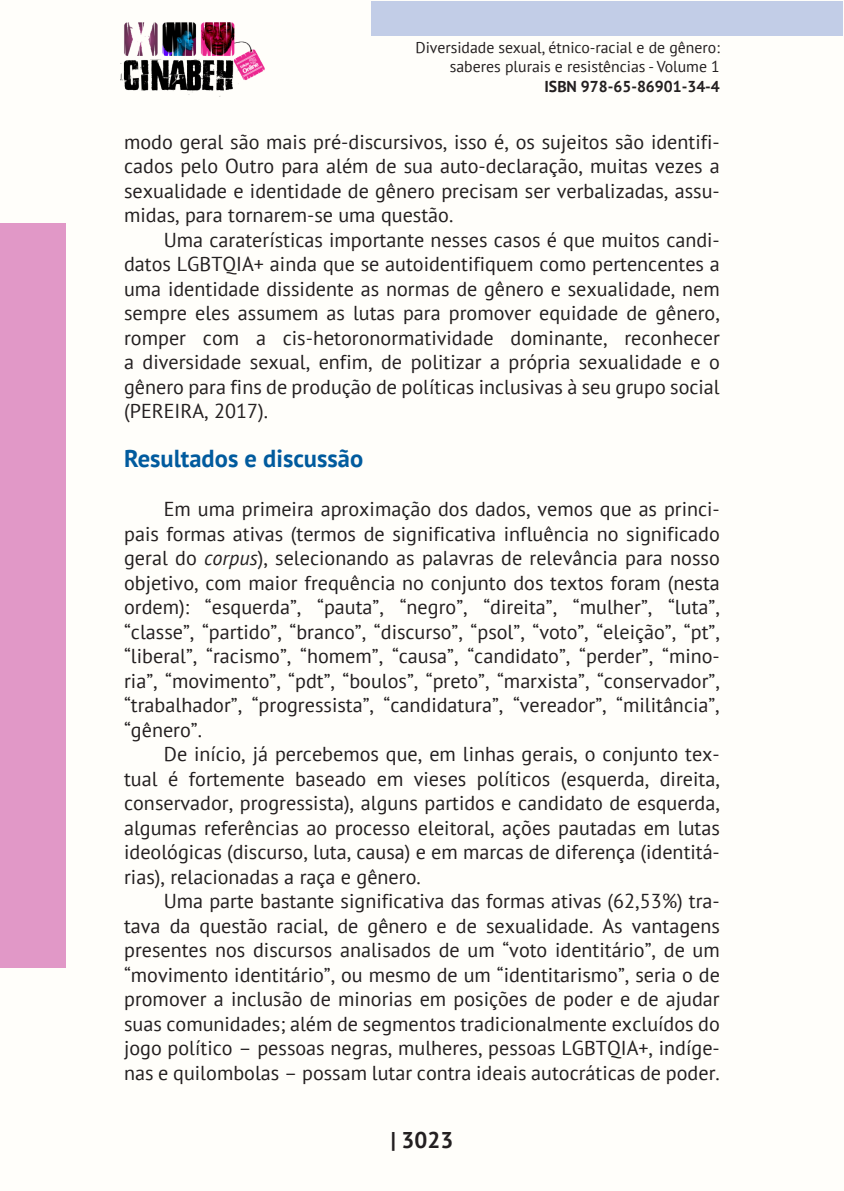
<style>
.page{position:relative;width:844px;height:1191px;background:#fff}
.page>*{position:absolute;margin:0;border:0;box-sizing:border-box;transform-origin:0 0}
._9_SUBTÍTULOS{font:700 24.5px "PT Sans";color:#015b9e}
.t1{font:700 22.75px "PT Sans";color:#231f20}
._8_CORPO{font:20.12px/24.5px "PT Sans";color:#231f20;text-align:justify}
.t2{font:15.75px/18.9px "PT Sans";color:#231f20;text-align:right}
.t3{font:700 15.75px "PT Sans";color:#231f20}
.s1{font-style:italic}
</style>
<div class="page">
<div style="left:0;top:0;width:843px;height:1191px;background:#fffefa"></div>
<div style="left:371px;top:1px;width:471px;height:35px;background:#c2cde7"></div>
<div style="left:0;top:223px;width:65px;height:744px;background:#e198c7"></div>
<img style="left:120px;top:22px;width:144px;height:75px">
<p class="t2" style="left:415px;top:38px;width:306px">Diversidade sexual, étnico-racial e de gênero: saberes plurais e resistências - Volume 1</p>
<p class="t3" style="left:544px;top:76px;width:177px">ISBN 978-65-86901-34-4</p>
<p class="_8_CORPO" style="left:124px;top:129px;width:597px">modo geral são mais pré-discursivos, isso é, os sujeitos são identifi&shy;cados pelo Outro para além de sua auto-declaração, muitas vezes a sexualidade e identidade de gênero precisam ser verbalizadas, assu&shy;midas, para tornarem-se uma questão.</p>
<p class="_8_CORPO" style="left:124px;top:227px;width:597px;text-indent:40px">Uma caraterísticas importante nesses casos é que muitos candi&shy;datos LGBTQIA+ ainda que se autoidentifiquem como pertencentes a uma identidade dissidente as normas de gênero e sexualidade, nem sempre eles assumem as lutas para promover equidade de gênero, romper com a cis-hetoronormatividade dominante, reconhecer a diversidade sexual, enfim, de politizar a própria sexualidade e o gênero para fins de produção de políticas inclusivas à seu grupo social (PEREIRA, 2017).</p>
<p class="_9_SUBTÍTULOS" style="left:124px;top:442px;width:240px">Resultados e discussão</p>
<p class="_8_CORPO" style="left:124px;top:496px;width:597px;text-indent:40px">Em uma primeira aproximação dos dados, vemos que as princi&shy;pais formas ativas (termos de significativa influência no significado geral do <span class="s1">corpus</span>), selecionando as palavras de relevância para nosso objetivo, com maior frequência no conjunto dos textos foram (nesta ordem): “esquerda”, “pauta”, “negro”, “direita”, “mulher”, “luta”, “classe”, “partido”, “branco”, “discurso”, “psol”, “voto”, “eleição”, “pt”, “liberal”, “racismo”, “homem”, “causa”, “candidato”, “perder”, “mino&shy;ria”, “movimento”, “pdt”, “boulos”, “preto”, “marxista”, “conservador”, “trabalhador”, “progressista”, “candidatura”, “vereador”, “militância”, “gênero”.</p>
<p class="_8_CORPO" style="left:124px;top:741px;width:597px;text-indent:40px">De início, já percebemos que, em linhas gerais, o conjunto tex&shy;tual é fortemente baseado em vieses políticos (esquerda, direita, conservador, progressista), alguns partidos e candidato de esquerda, algumas referências ao processo eleitoral, ações pautadas em lutas ideológicas (discurso, luta, causa) e em marcas de diferença (identitá&shy;rias), relacionadas a raça e gênero.</p>
<p class="_8_CORPO" style="left:124px;top:888px;width:597px;text-indent:40px">Uma parte bastante significativa das formas ativas (62,53%) tra&shy;tava da questão racial, de gênero e de sexualidade. As vantagens presentes nos discursos analisados de um “voto identitário”, de um “movimento identitário”, ou mesmo de um “identitarismo”, seria o de promover a inclusão de minorias em posições de poder e de ajudar suas comunidades; além de segmentos tradicionalmente excluídos do jogo político – pessoas negras, mulheres, pessoas LGBTQIA+, indíge&shy;nas e quilombolas – possam lutar contra ideais autocráticas de poder.</p>
<p class="t1" style="left:390px;top:1125px;width:64px">| 3023</p>
</div>
